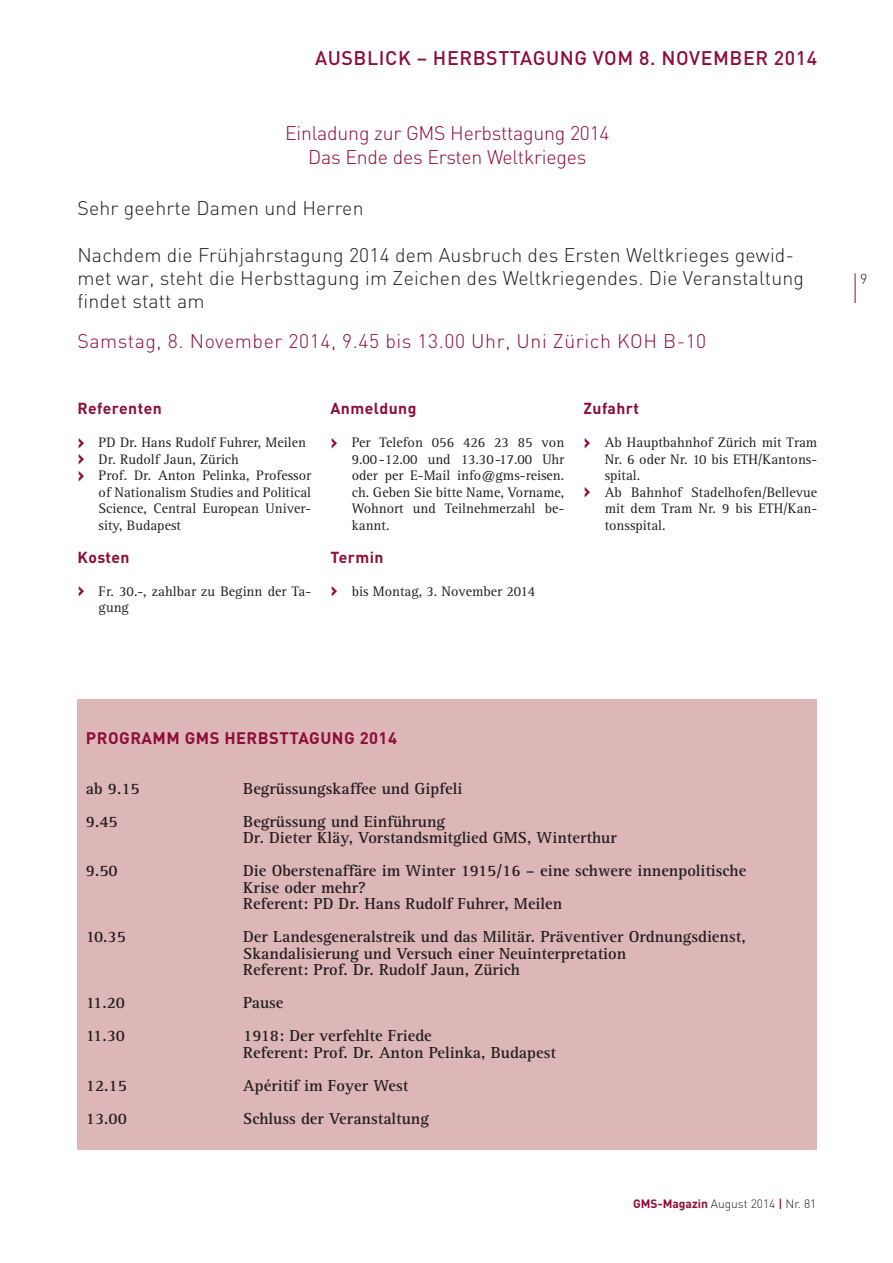
<style>
.page{position:relative;width:893px;height:1263px;background:#fff}
.page>*{position:absolute;margin:0;border:0;box-sizing:border-box;transform-origin:0 0}
.t1{font:300 19.5px/23.4px "DIN";letter-spacing:.01em;color:#231f20}
.t2{font:300 19.5px/24px "DIN";letter-spacing:-.01em;color:#8d0d3a;text-align:center}
.t3{font:300 19.5px "DIN";letter-spacing:.03em;color:#8d0d3a}
.t4{font:500 19.5px "DIN";letter-spacing:.03em;color:#8d0d3a}
.t5{font:700 16.5px/16.5px "Rotis Serif";color:#231f20}
.t6{font:700 16.5px "DIN";letter-spacing:.03em;color:#8d0d3a}
.t7{font:700 15.75px "DIN";letter-spacing:.03em;color:#8d0d3a}
.t8{font:14.25px/16.5px "Rotis Serif";color:#231f20}
.t9{font:300 14.25px "DIN";color:#231f20}
.t10{font:300 12px "DIN";color:#231f20}
.s1{font-family:"DIN";font-weight:700;font-size:21px;color:#8d0d3a}
.s2{font-weight:700;color:#8d0d3a}
.s3{font-weight:500;color:#8d0d3a}
</style>
<div class="page">
<hr style="left:855px;top:273px;width:1px;height:30px;background:#8d0d3a">
<div style="left:77px;top:699px;width:740px;height:451px;background:#ddb6b7"></div>
<p class="t4" style="left:315px;top:45px;width:504px">AUSBLICK – HERBSTTAGUNG VOM 8. NOVEMBER 2014</p>
<p class="t2" style="left:285px;top:120px;width:326px">Einladung zur GMS Herbsttagung 2014<br>Das Ende des Ersten Weltkrieges</p>
<p class="t1" style="left:77px;top:196px;width:288px">Sehr geehrte Damen und Herren</p>
<p class="t1" style="left:77px;top:243px;width:728px">Nachdem die Frühjahrstagung 2014 dem Ausbruch des Ersten Weltkrieges gewid&shy;met war, steht die Herbsttagung im Zeichen des Weltkriegendes. Die Veranstaltung findet statt am</p>
<p class="t3" style="left:77px;top:329px;width:630px">Samstag, 8. November 2014, 9.45 bis 13.00 Uhr, Uni Zürich KOH B-10</p>
<p class="t7" style="left:77px;top:398px;width:86px">Referenten</p>
<p class="t8" style="left:77px;top:434px;width:230px"><span class="s1">›</span> PD Dr. Hans Rudolf Fuhrer, Meilen</p>
<p class="t8" style="left:77px;top:451px;width:163px"><span class="s1">›</span> Dr. Rudolf Jaun, Zürich</p>
<p class="t8" style="left:77px;top:467px;width:235px"><span class="s1">›</span> Prof. Dr. Anton Pelinka, Professor</p>
<p class="t8" style="left:99px;top:484px;width:214px">of Nationalism Studies and Political</p>
<p class="t8" style="left:99px;top:500px;width:214px">Science, Central European Univer-</p>
<p class="t8" style="left:99px;top:517px;width:84px">sity, Budapest</p>
<p class="t7" style="left:77px;top:547px;width:54px">Kosten</p>
<p class="t8" style="left:99px;top:583px;width:214px;text-indent:-21px"><span class="s1">›</span> Fr. 30.-, zahlbar zu Beginn der Ta&shy;gung</p>
<p class="t7" style="left:330px;top:398px;width:88px">Anmeldung</p>
<p class="t8" style="left:352px;top:434px;width:214px;text-align:justify;text-indent:-21px"><span class="s1">›</span> Per Telefon 056 426 23 85 von 9.00-12.00 und 13.30-17.00 Uhr oder per E-Mail info@gms-reisen. ch. Geben Sie bitte Name, Vorname, Wohnort und Teilnehmerzahl be&shy;kannt.</p>
<p class="t7" style="left:330px;top:547px;width:55px">Termin</p>
<p class="t8" style="left:330px;top:583px;width:206px"><span class="s1">›</span> bis Montag, 3. November 2014</p>
<p class="t7" style="left:583px;top:398px;width:57px">Zufahrt</p>
<p class="t8" style="left:583px;top:434px;width:235px"><span class="s1">›</span> Ab Hauptbahnhof Zürich mit Tram</p>
<p class="t8" style="left:605px;top:451px;width:214px">Nr. 6 oder Nr. 10 bis ETH/Kantons-</p>
<p class="t8" style="left:605px;top:467px;width:37px">spital.</p>
<p class="t8" style="left:583px;top:484px;width:235px"><span class="s1">›</span> Ab Bahnhof Stadelhofen/Bellevue</p>
<p class="t8" style="left:605px;top:500px;width:214px">mit dem Tram Nr. 9 bis ETH/Kan-</p>
<p class="t8" style="left:605px;top:517px;width:63px">tonsspital.</p>
<p class="t9" style="left:860px;top:270px;width:9px">9</p>
<p class="t6" style="left:86px;top:727px;width:313px">PROGRAMM GMS HERBSTTAGUNG 2014</p>
<p class="t5" style="left:86px;top:780px;width:55px">ab 9.15</p>
<p class="t5" style="left:243px;top:780px;width:221px">Begrüssungskaffee und Gipfeli</p>
<p class="t5" style="left:86px;top:813px;width:33px">9.45</p>
<p class="t5" style="left:243px;top:813px;width:375px">Begrüssung und Einführung<br>Dr. Dieter Kläy, Vorstandsmitglied GMS, Winterthur</p>
<p class="t5" style="left:86px;top:863px;width:33px">9.50</p>
<p class="t5" style="left:243px;top:863px;width:505px">Die Oberstenaffäre im Winter 1915/16 – eine schwere innenpolitische<br>Krise oder mehr?<br>Referent: PD Dr. Hans Rudolf Fuhrer, Meilen</p>
<p class="t5" style="left:86px;top:929px;width:42px">10.35</p>
<p class="t5" style="left:243px;top:929px;width:504px">Der Landesgeneralstreik und das Militär. Präventiver Ordnungsdienst,<br>Skandalisierung und Versuch einer Neuinterpretation<br>Referent: Prof. Dr. Rudolf Jaun, Zürich</p>
<p class="t5" style="left:86px;top:995px;width:41px">11.20</p>
<p class="t5" style="left:243px;top:995px;width:42px">Pause</p>
<p class="t5" style="left:86px;top:1028px;width:41px">11.30</p>
<p class="t5" style="left:243px;top:1028px;width:314px">1918: Der verfehlte Friede<br>Referent: Prof. Dr. Anton Pelinka, Budapest</p>
<p class="t5" style="left:86px;top:1077px;width:42px">12.15</p>
<p class="t5" style="left:243px;top:1077px;width:167px">Apéritif im Foyer West</p>
<p class="t5" style="left:86px;top:1110px;width:42px">13.00</p>
<p class="t5" style="left:243px;top:1110px;width:187px">Schluss der Veranstaltung</p>
<p class="t10" style="left:633px;top:1196px;width:185px"><span class="s2">GMS-Magazin</span> August 2014 <span class="s3">|</span> Nr. 81</p>
</div>
